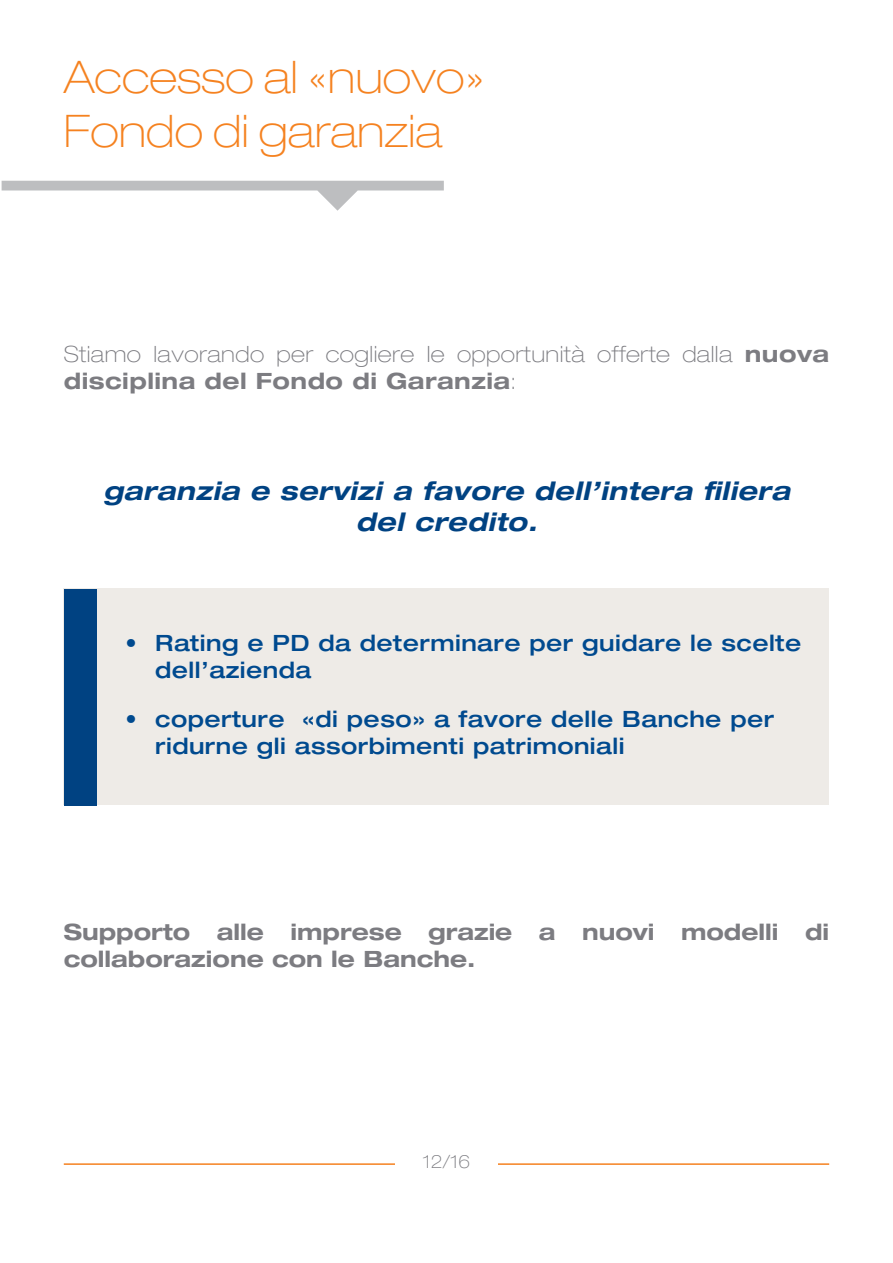
<style>
.page{position:relative;width:893px;height:1263px;background:#fff}
.page>*{position:absolute;margin:0;border:0;box-sizing:border-box;transform-origin:0 0}
.t1{font:100 expanded 45px/54px "Helvetica Neue LT Std";color:#f58220}
.t2{font:italic 700 expanded 25.5px/30.6px "Helvetica Neue LT Std";letter-spacing:.02em;color:#004282;text-align:center}
.t3{font:500 expanded 22.5px/27px "Helvetica Neue LT Std";letter-spacing:.02em;color:#004a8f}
.t4{font:100 expanded 22.5px/27px "Helvetica Neue LT Std";letter-spacing:.02em;color:#7c7c81}
.t5{font:700 expanded 22.5px/27px "Helvetica Neue LT Std";color:#7c7c81}
.t6{font:100 expanded 18px "Helvetica Neue LT Std";color:#7c7c81}
.s1{font-weight:700}
</style>
<div class="page">
<hr style="left:64px;top:1163px;width:765px;height:2px;background:#f58220">
<div style="left:395px;top:1137px;width:102px;height:62px;background:#fff"></div>
<svg style="left:2px;top:181px;width:442px;height:30px"></svg>
<div style="left:64px;top:588px;width:765px;height:217px;background:#eeebe7"></div>
<div style="left:64px;top:589px;width:32px;height:216px;background:#004282"></div>
<h1 class="t1" style="left:64px;top:50px;width:422px">Accesso al «nuovo»<br>Fondo di garanzia</h1>
<p class="t4" style="left:64px;top:340px;width:767px">Stiamo lavorando per cogliere le opportunità offerte dalla <span class="s1">nuova disciplina del Fondo di Garanzia</span>:</p>
<p class="t2" style="left:103px;top:476px;width:688px">garanzia e servizi a favore dell’intera filiera del credito.</p>
<p class="t3" style="left:155px;top:629px;width:648px;text-indent:-30px">• Rating e PD da determinare per guidare le scelte dell’azienda</p>
<p class="t3" style="left:155px;top:705px;width:620px;text-indent:-30px">• coperture «di peso» a favore delle Banche per ridurne gli assorbimenti patrimoniali</p>
<p class="t5" style="left:64px;top:917px;width:767px">Supporto alle imprese grazie a nuovi modelli di collaborazione con le Banche.</p>
<p class="t6" style="left:423px;top:1151px;width:49px">12/16</p>
</div>
